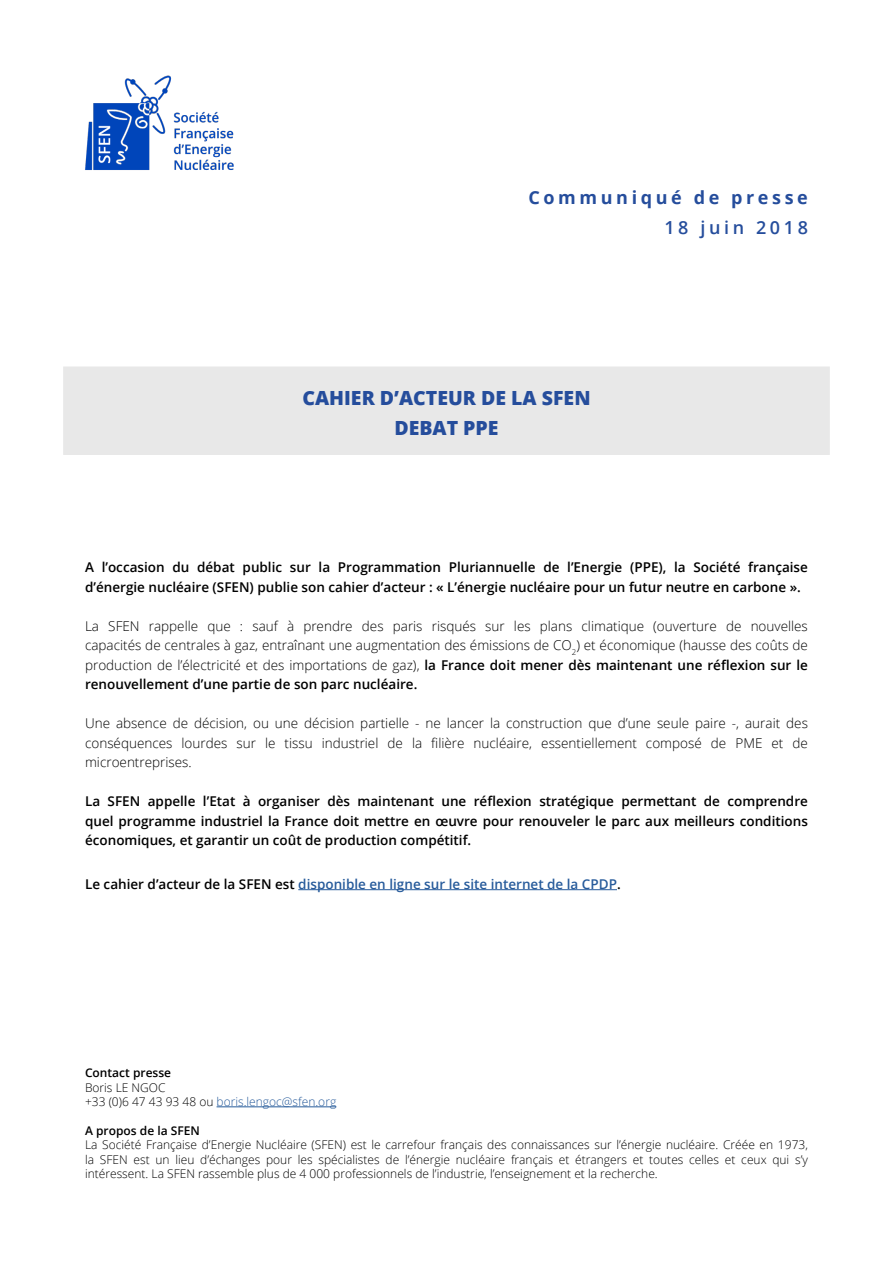
<style>
.page{position:relative;width:893px;height:1263px;background:#fff}
.page>*{position:absolute;margin:0;border:0;box-sizing:border-box;transform-origin:0 0}
.t1{font:800 19.5px/30px "Open Sans";color:#254d9c;text-align:center}
.t2{font:700 18px "Open Sans";letter-spacing:.2em;color:#254d9c}
.t3{font:600 18px "Open Sans";letter-spacing:.2em;color:#254d9c}
.t4{font:300 13.5px/19.5px "Open Sans";color:#000;text-align:justify}
.t5{font:600 13.5px/19.5px "Open Sans";color:#000}
.t6{font:600 13.5px "Open Sans";color:#275b9b}
.t7{font:300 12px/14.4px "Open Sans";color:#000}
.t8{font:600 12px "Open Sans";color:#000}
.s1{font-weight:600}
.s2{color:#000}
.s3{color:#275b9b}
</style>
<div class="page">
<div style="left:63px;top:366px;width:767px;height:89px;background:#e8e8e8"></div>
<img style="left:85px;top:75px;width:149px;height:95px">
<hr style="left:298px;top:889px;width:319px;height:1px;background:#275b9b">
<hr style="left:217px;top:1106px;width:119px;height:1px;background:#275b9b">
<h2 class="t2" style="left:528px;top:185px;width:281px">Communiqué de presse</h2>
<h2 class="t3" style="left:664px;top:215px;width:145px">18 juin 2018</h2>
<h1 class="t1" style="left:302px;top:382px;width:290px">CAHIER D’ACTEUR DE LA SFEN<br>DEBAT PPE</h1>
<p class="t5" style="left:85px;top:557px;width:724px">A l’occasion du débat public sur la Programmation Pluriannuelle de l’Energie (PPE), la Société française d’énergie nucléaire (SFEN) publie son cahier d’acteur : « L’énergie nucléaire pour un futur neutre en carbone ».</p>
<p class="t4" style="left:85px;top:616px;width:724px">La SFEN rappelle que : sauf à prendre des paris risqués sur les plans climatique (ouverture de nouvelles capacités de centrales à gaz, entraînant une augmentation des émissions de CO<sub>2</sub>) et économique (hausse des coûts de production de l’électricité et des importations de gaz), <span class="s1">la France doit mener dès maintenant une réflexion sur le renouvellement d’une partie de son parc nucléaire.</span></p>
<p class="t4" style="left:85px;top:713px;width:724px">Une absence de décision, ou une décision partielle - ne lancer la construction que d’une seule paire -, aurait des conséquences lourdes sur le tissu industriel de la filière nucléaire, essentiellement composé de PME et de microentreprises.</p>
<p class="t5" style="left:85px;top:791px;width:724px;text-align:justify">La SFEN appelle l’Etat à organiser dès maintenant une réflexion stratégique permettant de comprendre quel programme industriel la France doit mettre en œuvre pour renouveler le parc aux meilleurs conditions économiques, et garantir un coût de production compétitif.</p>
<p class="t6" style="left:85px;top:874px;width:537px"><span class="s2">Le cahier d’acteur de la SFEN est</span> disponible en ligne sur le site internet de la CPDP<span class="s2">.</span></p>
<p class="t8" style="left:85px;top:1064px;width:88px">Contact presse</p>
<p class="t7" style="left:85px;top:1080px;width:253px">Boris LE NGOC<br>+33 (0)6 47 43 93 48 ou <span class="s3">boris.lengoc@sfen.org</span></p>
<p class="t8" style="left:85px;top:1122px;width:116px">A propos de la SFEN</p>
<p class="t7" style="left:85px;top:1137px;width:724px;text-align:justify">La Société Française d’Energie Nucléaire (SFEN) est le carrefour français des connaissances sur l’énergie nucléaire. Créée en 1973, la SFEN est un lieu d’échanges pour les spécialistes de l’énergie nucléaire français et étrangers et toutes celles et ceux qui s’y intéressent. La SFEN rassemble plus de 4 000 professionnels de l’industrie, l’enseignement et la recherche.</p>
</div>
